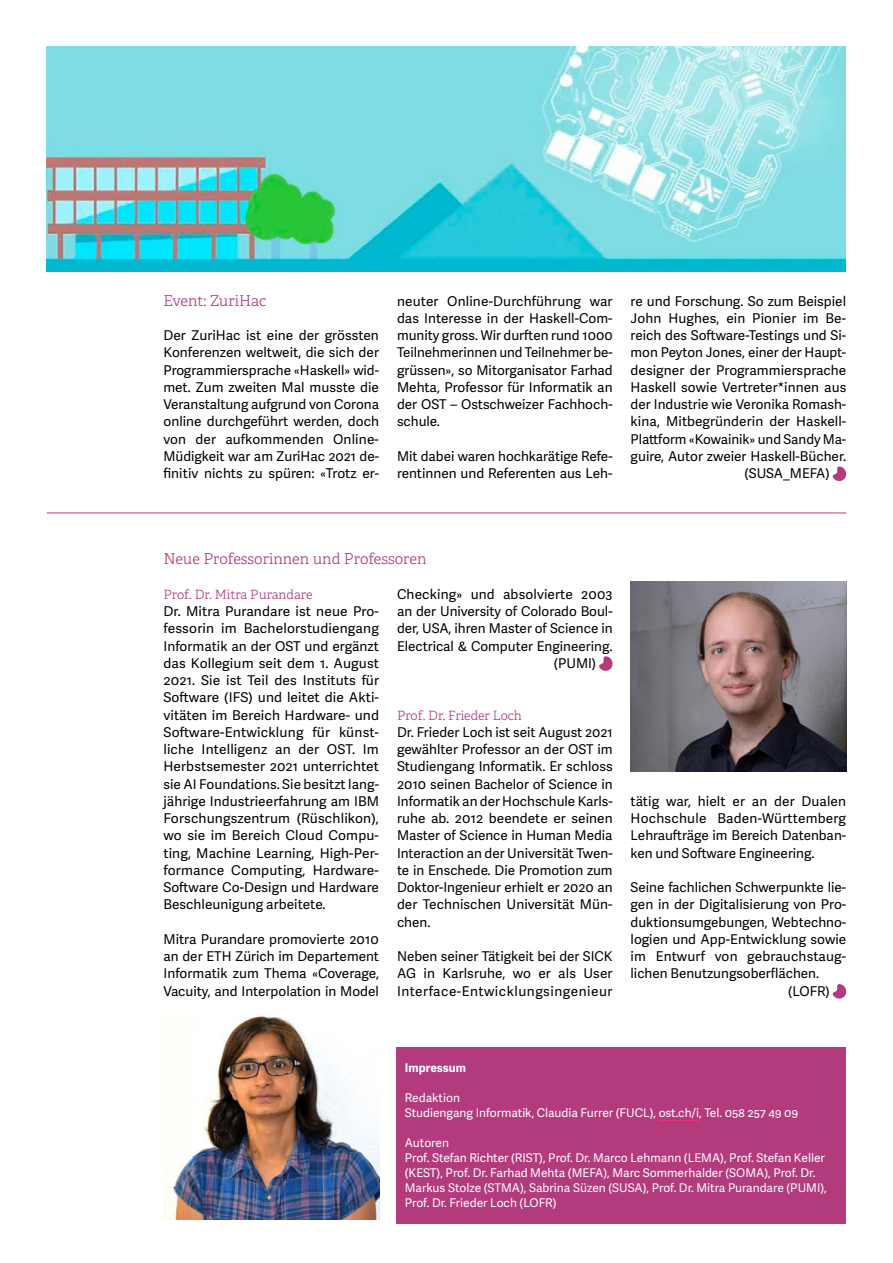
<style>
.page{position:relative;width:893px;height:1263px;background:#fff}
.page>*{position:absolute;margin:0;border:0;box-sizing:border-box;transform-origin:0 0}
.t1{font:15px "Adelle PE Lt";color:#b33a7d}
.t2{font:13.5px/17.2px "Adelle Sans";color:#000;text-align:justify}
.t3{font:12.75px "Adelle PE Lt";color:#b33a7d}
.t4{font:12px/15px "Adelle Sans";color:#fff}
.t5{font:700 12px "Adelle Sans";color:#fff}
</style>
<div class="page">
<svg style="left:832px;top:466px;width:15px;height:16px"></svg>
<svg style="left:599px;top:656px;width:14px;height:15px"></svg>
<svg style="left:832px;top:984px;width:15px;height:15px"></svg>
<hr style="left:47px;top:513px;width:799px;height:1px;background:#b33a7d">
<img style="left:163px;top:1014px;width:217px;height:206px">
<img style="left:631px;top:582px;width:216px;height:189px">
<div style="left:396px;top:1047px;width:449px;height:176px;background:#b33a7d"></div>
<hr style="left:659px;top:1120px;width:40px;height:1px;background:#ed327a">
<img style="left:47px;top:47px;width:799px;height:224px">
<p class="t1" style="left:163px;top:290px;width:104px">Event: ZuriHac</p>
<p class="t2" style="left:163px;top:326px;width:217px">Der ZuriHac ist eine der grössten Konferenzen weltweit, die sich der Programmiersprache «Haskell» wid&shy;met. Zum zweiten Mal musste die Veranstaltung aufgrund von Corona online durchgeführt werden, doch von der aufkommenden Online-Müdigkeit war am ZuriHac 2021 de&shy;finitiv nichts zu spüren: «Trotz er-</p>
<p class="t2" style="left:397px;top:292px;width:217px">neuter Online-Durchführung war das Interesse in der Haskell-Com&shy;munity gross. Wir durften rund 1000<br>Teilnehmerinnen und Teilnehmer be&shy;grüssen», so Mitorganisator Farhad Mehta, Professor für Informatik an der OST – Ostschweizer Fachhoch&shy;schule.</p>
<p class="t2" style="left:397px;top:447px;width:217px">Mit dabei waren hochkarätige Refe&shy;rentinnen und Referenten aus Leh-</p>
<p class="t2" style="left:631px;top:292px;width:217px">re und Forschung. So zum Beispiel</p>
<p class="t2" style="left:631px;top:309px;width:217px">John Hughes, ein Pionier im Be-</p>
<p class="t2" style="left:631px;top:326px;width:217px">reich des Software-Testings und Si-</p>
<p class="t2" style="left:631px;top:343px;width:217px">mon Peyton Jones, einer der Haupt-</p>
<p class="t2" style="left:631px;top:361px;width:217px">designer der Programmiersprache</p>
<p class="t2" style="left:631px;top:378px;width:217px">Haskell sowie Vertreter*innen aus</p>
<p class="t2" style="left:631px;top:395px;width:217px">der Industrie wie Veronika Romash-</p>
<p class="t2" style="left:631px;top:412px;width:217px">kina, Mitbegründerin der Haskell-</p>
<p class="t2" style="left:631px;top:430px;width:217px">Plattform «Kowainik» und Sandy Ma-</p>
<p class="t2" style="left:631px;top:447px;width:217px">guire, Autor zweier Haskell-Bücher.</p>
<p class="t2" style="left:744px;top:464px;width:87px">(SUSA_MEFA)</p>
<p class="t1" style="left:163px;top:548px;width:265px">Neue Professorinnen und Professoren</p>
<p class="t3" style="left:163px;top:585px;width:151px">Prof. Dr. Mitra Purandare</p>
<p class="t2" style="left:163px;top:602px;width:217px">Dr. Mitra Purandare ist neue Pro&shy;fessorin im Bachelorstudiengang Informatik an der OST und ergänzt das Kollegium seit dem 1. August 2021. Sie ist Teil des Instituts für Software (IFS) und leitet die Akti&shy;vitäten im Bereich Hardware- und Software-Entwicklung für künst&shy;liche Intelligenz an der OST. Im Herbstsemester 2021 unterrichtet sie AI Foundations. Sie besitzt lang&shy;jährige Industrieerfahrung am IBM Forschungszentrum (Rüschlikon), wo sie im Bereich Cloud Compu&shy;ting, Machine Learning, High-Per&shy;formance Computing, Hardware-Software Co-Design und Hardware Beschleunigung arbeitete.</p>
<p class="t2" style="left:163px;top:930px;width:217px">Mitra Purandare promovierte 2010 an der ETH Zürich im Departement Informatik zum Thema «Coverage, Vacuity, and Interpolation in Model</p>
<p class="t2" style="left:397px;top:585px;width:217px">Checking» und absolvierte 2003</p>
<p class="t2" style="left:397px;top:602px;width:217px">an der University of Colorado Boul-</p>
<p class="t2" style="left:397px;top:619px;width:217px">der, USA, ihren Master of Science in</p>
<p class="t2" style="left:397px;top:637px;width:217px">Electrical &amp; Computer Engineering.</p>
<p class="t2" style="left:554px;top:654px;width:44px">(PUMI)</p>
<p class="t3" style="left:397px;top:706px;width:126px">Prof. Dr. Frieder Loch</p>
<p class="t2" style="left:397px;top:723px;width:217px">Dr. Frieder Loch ist seit August 2021 gewählter Professor an der OST im Studiengang Informatik. Er schloss 2010 seinen Bachelor of Science in Informatik an der Hochschule Karls&shy;ruhe ab. 2012 beendete er seinen Master of Science in Human Media Interaction an der Universität Twen&shy;te in Enschede. Die Promotion zum Doktor-Ingenieur erhielt er 2020 an der Technischen Universität Mün&shy;chen.</p>
<p class="t2" style="left:397px;top:947px;width:217px">Neben seiner Tätigkeit bei der SICK AG in Karlsruhe, wo er als User Interface-Entwicklungsingenieur</p>
<p class="t2" style="left:631px;top:792px;width:217px">tätig war, hielt er an der Dualen Hochschule Baden-Württemberg Lehraufträge im Bereich Datenban&shy;ken und Software Engineering.</p>
<p class="t2" style="left:631px;top:878px;width:217px">Seine fachlichen Schwerpunkte lie-</p>
<p class="t2" style="left:631px;top:895px;width:217px">gen in der Digitalisierung von Pro-</p>
<p class="t2" style="left:631px;top:913px;width:217px">duktionsumgebungen, Webtechno-</p>
<p class="t2" style="left:631px;top:930px;width:217px">logien und App-Entwicklung sowie</p>
<p class="t2" style="left:631px;top:947px;width:216px">im Entwurf von gebrauchstaug-</p>
<p class="t2" style="left:631px;top:964px;width:190px">lichen Benutzungsoberflächen.</p>
<p class="t2" style="left:788px;top:982px;width:43px">(LOFR)</p>
<p class="t5" style="left:405px;top:1059px;width:63px">Impressum</p>
<p class="t4" style="left:405px;top:1090px;width:395px">Redaktion<br>Studiengang Informatik, Claudia Furrer (FUCL), ost.ch/i, Tel. 058 257 49 09</p>
<p class="t4" style="left:405px;top:1135px;width:423px">Autoren<br>Prof. Stefan Richter (RIST), Prof. Dr. Marco Lehmann (LEMA), Prof. Stefan Keller (KEST), Prof. Dr. Farhad Mehta (MEFA), Marc Sommerhalder (SOMA), Prof. Dr.<br>Markus Stolze (STMA), Sabrina Süzen (SUSA), Prof. Dr. Mitra Purandare (PUMI), Prof. Dr. Frieder Loch (LOFR)</p>
</div>
